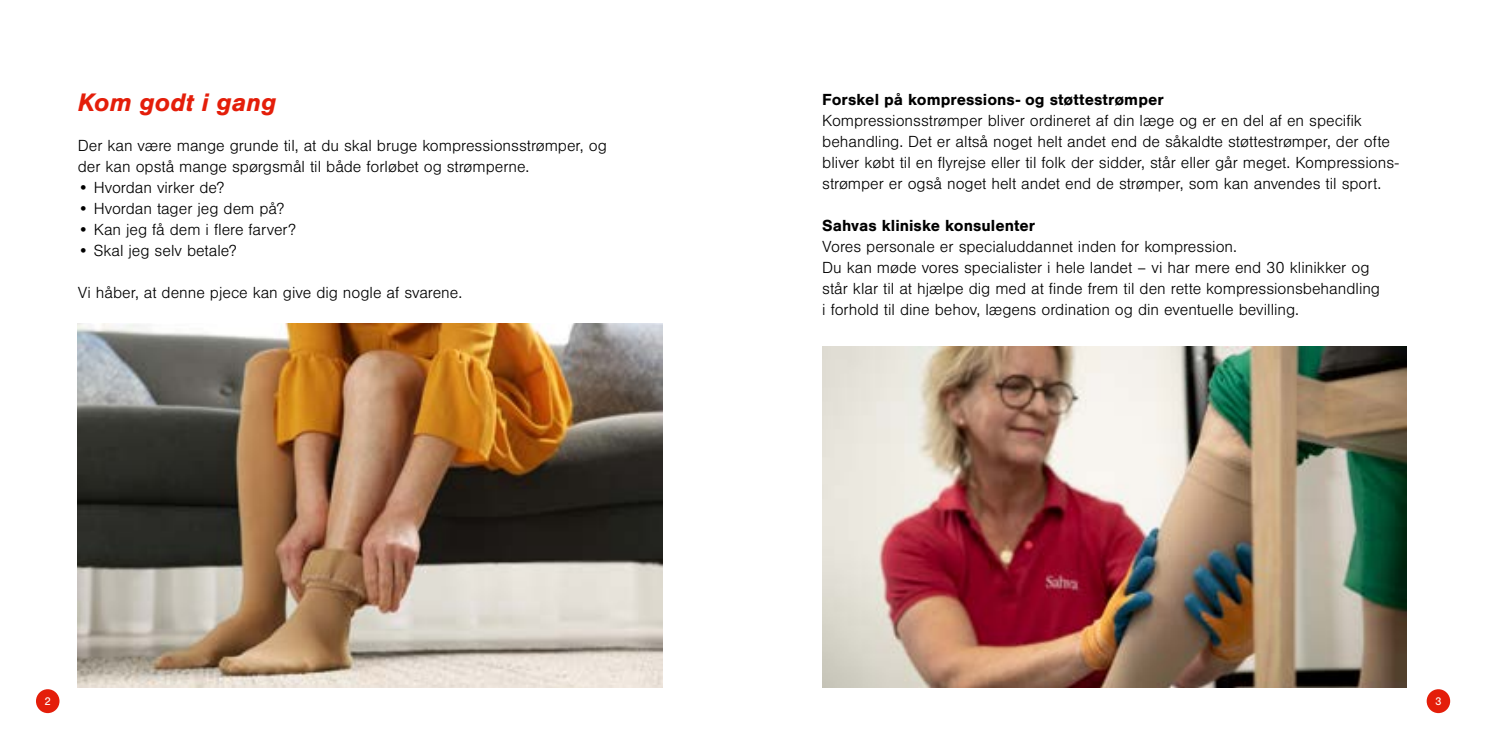
<style>
.page{position:relative;width:1489px;height:745px;background:#fff}
.page>*{position:absolute;margin:0;border:0;box-sizing:border-box;transform-origin:0 0}
.t1{font:italic 700 26.25px "Nimbus San";color:#e41e0a}
.t2{font:300 16.62px/21px "Nimbus San";color:#000}
.t3{font:700 16.62px "Nimbus San";color:#000}
.t4{font:11.55px "Nimbus San";color:#fff}
</style>
<div class="page">
<div style="left:36px;top:688px;width:23px;height:24px;background:#e41e0a;border-radius:50%"></div>
<div style="left:1426px;top:688px;width:23px;height:24px;background:#e41e0a;border-radius:50%"></div>
<img style="left:78px;top:323px;width:584px;height:364px">
<img style="left:822px;top:346px;width:584px;height:341px">
<h1 class="t1" style="left:78px;top:87px;width:200px">Kom godt i gang</h1>
<p class="t2" style="left:78px;top:135px;width:530px">Der kan være mange grunde til, at du skal bruge kompressionsstrømper, og der kan opstå mange spørgsmål til både forløbet og strømperne.</p>
<p class="t2" style="left:78px;top:177px;width:148px">• Hvordan virker de?</p>
<p class="t2" style="left:78px;top:198px;width:208px">• Hvordan tager jeg dem på?</p>
<p class="t2" style="left:78px;top:219px;width:220px">• Kan jeg få dem i flere farver?</p>
<p class="t2" style="left:78px;top:240px;width:160px">• Skal jeg selv betale?</p>
<p class="t2" style="left:78px;top:282px;width:386px">Vi håber, at denne pjece kan give dig nogle af svarene.</p>
<p class="t3" style="left:822px;top:90px;width:343px">Forskel på kompressions- og støttestrømper</p>
<p class="t2" style="left:822px;top:110px;width:578px">Kompressionsstrømper bliver ordineret af din læge og er en del af en specifik behandling. Det er altså noget helt andet end de såkaldte støttestrømper, der ofte bliver købt til en flyrejse eller til folk der sidder, står eller går meget. Kompressions&shy;strømper er også noget helt andet end de strømper, som kan anvendes til sport.</p>
<p class="t3" style="left:822px;top:216px;width:214px">Sahvas kliniske konsulenter</p>
<p class="t2" style="left:822px;top:236px;width:559px">Vores personale er specialuddannet inden for kompression.<br>Du kan møde vores specialister i hele landet – vi har mere end 30 klinikker og står klar til at hjælpe dig med at finde frem til den rette kompressionsbehandling i forhold til dine behov, lægens ordination og din eventuelle bevilling.</p>
<p class="t4" style="left:45px;top:694px;width:8px">2</p>
<p class="t4" style="left:1434px;top:694px;width:8px">3</p>
</div>
